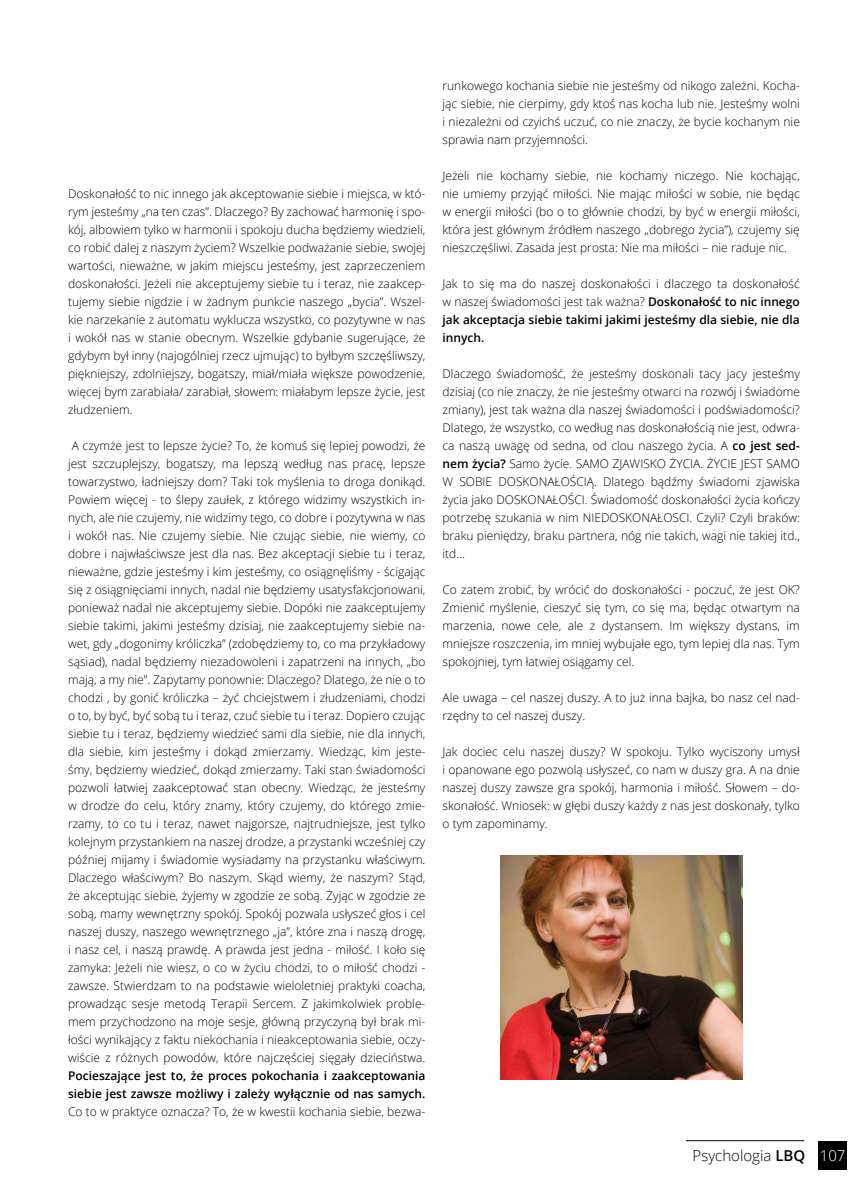
<style>
.page{position:relative;width:868px;height:1191px;background:#fff}
.page>*{position:absolute;margin:0;border:0;box-sizing:border-box;transform-origin:0 0}
.t1{font:300 15px "Open Sans";color:#000}
.t2{font:300 15px "Open Sans";color:#fff}
.t3{font:300 12px/18px "Open Sans";color:#000;text-align:justify}
.t4{font:600 12px/18px "Open Sans";color:#000;text-align:justify}
.s1{font-weight:600}
.s2{font-weight:300}
</style>
<div class="page">
<div style="left:818px;top:1141px;width:28px;height:28px;background:#000"></div>
<hr style="left:685px;top:1140px;width:119px;height:1px;background:#000">
<img style="left:500px;top:855px;width:242px;height:224px">
<p class="t3" style="left:68px;top:184px;width:359px">Doskonałość to nic innego jak akceptowanie siebie i miejsca, w któ&shy;rym jesteśmy „na ten czas”. Dlaczego? By zachować harmonię i spo&shy;kój, albowiem tylko w harmonii i spokoju ducha będziemy wiedzieli, co robić dalej z naszym życiem? Wszelkie podważanie siebie, swojej wartości, nieważne, w jakim miejscu jesteśmy, jest zaprzeczeniem doskonałości. Jeżeli nie akceptujemy siebie tu i teraz, nie zaakcep&shy;tujemy siebie nigdzie i w żadnym punkcie naszego „bycia”. Wszel&shy;kie narzekanie z automatu wyklucza wszystko, co pozytywne w nas i wokół nas w stanie obecnym. Wszelkie gdybanie sugerujące, że gdybym był inny (najogólniej rzecz ujmując) to byłbym szczęśliwszy, piękniejszy, zdolniejszy, bogatszy, miał/miała większe powodzenie, więcej bym zarabiała/ zarabiał, słowem: miałabym lepsze życie, jest złudzeniem.</p>
<p class="t3" style="left:68px;top:436px;width:359px;text-align:center">A czymże jest to lepsze życie? To, że komuś się lepiej powodzi, że jest szczuplejszy, bogatszy, ma lepszą według nas pracę, lepsze towarzystwo, ładniejszy dom? Taki tok myślenia to droga donikąd.<br>Powiem więcej - to ślepy zaułek, z którego widzimy wszystkich in&shy;nych, ale nie czujemy, nie widzimy tego, co dobre i pozytywna w nas i wokół nas. Nie czujemy siebie. Nie czując siebie, nie wiemy, co dobre i najwłaściwsze jest dla nas. Bez akceptacji siebie tu i teraz, nieważne, gdzie jesteśmy i kim jesteśmy, co osiągnęliśmy - ścigając się z osiągnięciami innych, nadal nie będziemy usatysfakcjonowani, ponieważ nadal nie akceptujemy siebie. Dopóki nie zaakceptujemy siebie takimi, jakimi jesteśmy dzisiaj, nie zaakceptujemy siebie na&shy;wet, gdy „dogonimy króliczka” (zdobędziemy to, co ma przykładowy sąsiad), nadal będziemy niezadowoleni i zapatrzeni na innych, „bo mają, a my nie”. Zapytamy ponownie: Dlaczego? Dlatego, że nie o to chodzi , by gonić króliczka – żyć chciejstwem i złudzeniami, chodzi o to, by być, być sobą tu i teraz, czuć siebie tu i teraz. Dopiero czując siebie tu i teraz, będziemy wiedzieć sami dla siebie, nie dla innych, dla siebie, kim jesteśmy i dokąd zmierzamy. Wiedząc, kim jeste&shy;śmy, będziemy wiedzieć, dokąd zmierzamy. Taki stan świadomości pozwoli łatwiej zaakceptować stan obecny. Wiedząc, że jesteśmy w drodze do celu, który znamy, który czujemy, do którego zmie&shy;rzamy, to co tu i teraz, nawet najgorsze, najtrudniejsze, jest tylko kolejnym przystankiem na naszej drodze, a przystanki wcześniej czy później mijamy i świadomie wysiadamy na przystanku właściwym.<br>Dlaczego właściwym? Bo naszym. Skąd wiemy, że naszym? Stąd, że akceptując siebie, żyjemy w zgodzie ze sobą. Żyjąc w zgodzie ze sobą, mamy wewnętrzny spokój. Spokój pozwala usłyszeć głos i cel naszej duszy, naszego wewnętrznego „ja”, które zna i naszą drogę, i nasz cel, i naszą prawdę. A prawda jest jedna - miłość. I koło się zamyka: Jeżeli nie wiesz, o co w życiu chodzi, to o miłość chodzi - zawsze. Stwierdzam to na podstawie wieloletniej praktyki coacha, prowadząc sesje metodą Terapii Sercem. Z jakimkolwiek proble&shy;mem przychodzono na moje sesje, główną przyczyną był brak mi&shy;łości wynikający z faktu niekochania i nieakceptowania siebie, oczy&shy;wiście z różnych powodów, które najczęściej sięgały dzieciństwa.<br><span class="s1">Pocieszające jest to, że proces pokochania i zaakceptowania siebie jest zawsze możliwy i zależy wyłącznie od nas samych.<br></span>Co to w praktyce oznacza? To, że w kwestii kochania siebie, bezwa-</p>
<p class="t3" style="left:442px;top:76px;width:359px">runkowego kochania siebie nie jesteśmy od nikogo zależni. Kocha&shy;jąc siebie, nie cierpimy, gdy ktoś nas kocha lub nie. Jesteśmy wolni i niezależni od czyichś uczuć, co nie znaczy, że bycie kochanym nie sprawia nam przyjemności.</p>
<p class="t3" style="left:442px;top:166px;width:359px">Jeżeli nie kochamy siebie, nie kochamy niczego. Nie kochając, nie umiemy przyjąć miłości. Nie mając miłości w sobie, nie będąc w energii miłości (bo o to głównie chodzi, by być w energii miłości, która jest głównym źródłem naszego „dobrego życia”), czujemy się nieszczęśliwi. Zasada jest prosta: Nie ma miłości – nie raduje nic.</p>
<p class="t4" style="left:442px;top:274px;width:359px"><span class="s2">Jak to się ma do naszej doskonałości i dlaczego ta doskonałość w naszej świadomości jest tak ważna?</span> Doskonałość to nic innego jak akceptacja siebie takimi jakimi jesteśmy dla siebie, nie dla innych.</p>
<p class="t3" style="left:442px;top:364px;width:359px">Dlaczego świadomość, że jesteśmy doskonali tacy jacy jesteśmy dzisiaj (co nie znaczy, że nie jesteśmy otwarci na rozwój i świadome zmiany), jest tak ważna dla naszej świadomości i podświadomości?<br>Dlatego, że wszystko, co według nas doskonałością nie jest, odwra&shy;ca naszą uwagę od sedna, od clou naszego życia. A <span class="s1">co jest sed&shy;nem życia?</span> Samo życie. SAMO ZJAWISKO ŻYCIA. ŻYCIE JEST SAMO W SOBIE DOSKONAŁOŚCIĄ. Dlatego bądźmy świadomi zjawiska życia jako DOSKONAŁOŚCI. Świadomość doskonałości życia kończy potrzebę szukania w nim NIEDOSKONAŁOSCI. Czyli? Czyli braków: braku pieniędzy, braku partnera, nóg nie takich, wagi nie takiej itd., itd…</p>
<p class="t3" style="left:442px;top:580px;width:359px">Co zatem zrobić, by wrócić do doskonałości - poczuć, że jest OK?<br>Zmienić myślenie, cieszyć się tym, co się ma, będąc otwartym na marzenia, nowe cele, ale z dystansem. Im większy dystans, im mniejsze roszczenia, im mniej wybujałe ego, tym lepiej dla nas. Tym spokojniej, tym łatwiej osiągamy cel.</p>
<p class="t3" style="left:442px;top:688px;width:359px">Ale uwaga – cel naszej duszy. A to już inna bajka, bo nasz cel nad&shy;rzędny to cel naszej duszy.</p>
<p class="t3" style="left:442px;top:742px;width:359px">Jak dociec celu naszej duszy? W spokoju. Tylko wyciszony umysł i opanowane ego pozwolą usłyszeć, co nam w duszy gra. A na dnie naszej duszy zawsze gra spokój, harmonia i miłość. Słowem – do&shy;skonałość. Wniosek: w głębi duszy każdy z nas jest doskonały, tylko o tym zapominamy.</p>
<p class="t1" style="left:692px;top:1145px;width:114px">Psychologia <span class="s1">LBQ</span></p>
<p class="t2" style="left:819px;top:1145px;width:27px">107</p>
</div>
